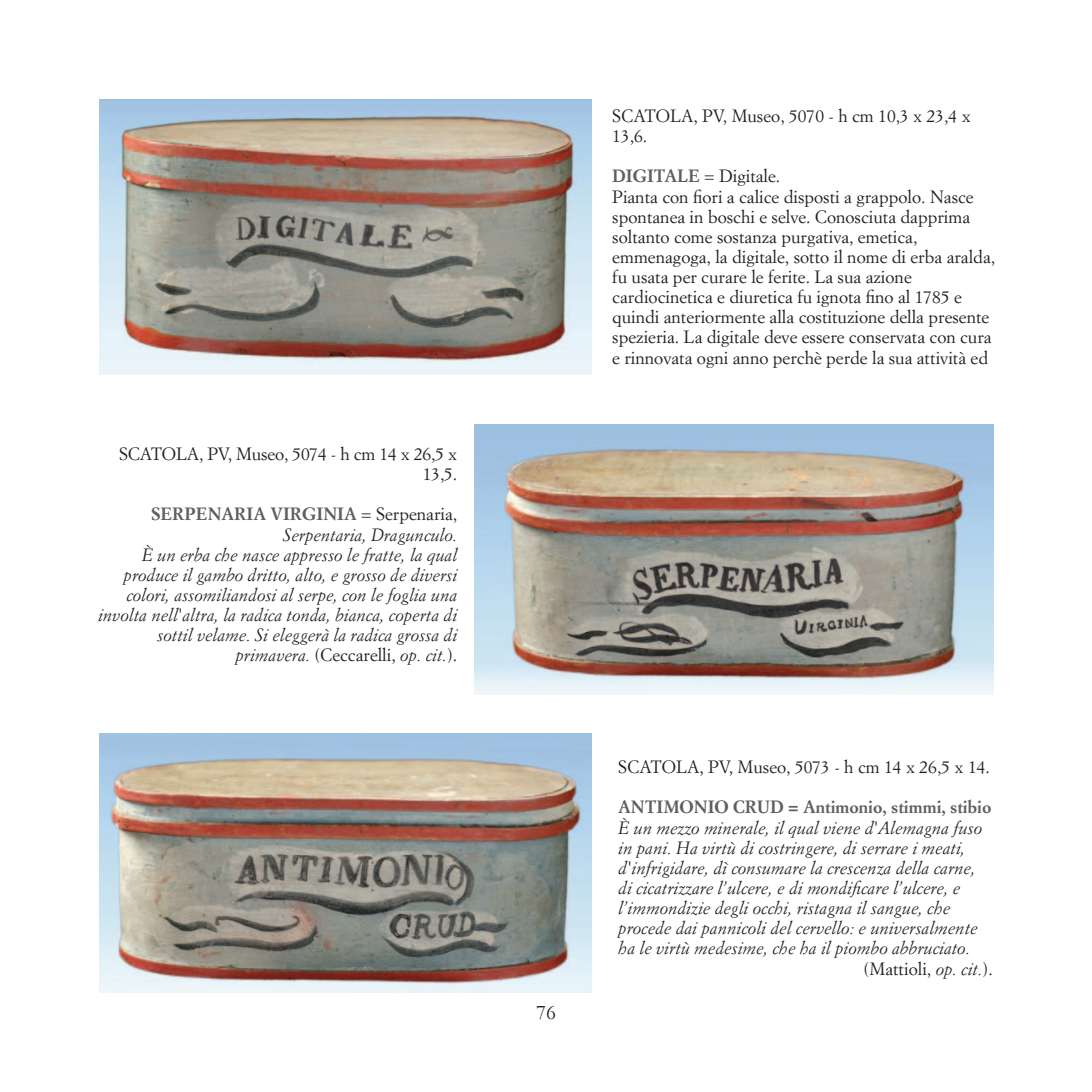
<style>
.page{position:relative;width:1092px;height:1092px;background:#fff}
.page>*{position:absolute;margin:0;border:0;box-sizing:border-box;transform-origin:0 0}
.t1{font:21px "Garamond";color:#231f20}
.t2{font:italic 17.5px/20.1px "Simoncini Garamond Std";color:#231f20;text-align:right}
.t3{font:17.5px/20.1px "Simoncini Garamond Std";color:#231f20}
.t4{font:700 17.5px "Simoncini Garamond Std";color:#5f5f62}
.s1{font-weight:700;font-style:normal;color:#5f5f62}
.s2{font-style:normal}
.s3{font-weight:700;color:#5f5f62}
.s4{font-style:italic}
</style>
<div class="page">
<img style="left:99px;top:99px;width:492px;height:275px">
<img style="left:475px;top:424px;width:517px;height:270px">
<img style="left:99px;top:733px;width:492px;height:259px">
<p class="t3" style="left:119px;top:445px;width:339px;text-align:right">SCATOLA, PV, Museo, 5074 - h cm 14 x 26,5 x<br>13,5.</p>
<p class="t2" style="left:151px;top:505px;width:307px"><span class="s1">SERPENARIA VIRGINIA</span> <span class="s2">= Serpenaria,<br></span>Serpentaria, Dragunculo.</p>
<p class="t2" style="left:98px;top:546px;width:360px">È un erba che nasce appresso le fratte, la qual produce il gambo dritto, alto, e grosso de diversi colori, assomiliandosi al serpe, con le foglia una involta nell'altra, la radica tonda, bianca, coperta di sottil velame. Si eleggerà la radica grossa di primavera. <span class="s2">(Ceccarelli,</span> op. cit.<span class="s2">).</span></p>
<p class="t3" style="left:612px;top:107px;width:360px">SCATOLA, PV, Museo, 5070 - h cm 10,3 x 23,4 x<br>13,6.</p>
<p class="t3" style="left:612px;top:167px;width:169px"><span class="s3">DIGITALE</span> = Digitale.</p>
<p class="t3" style="left:612px;top:188px;width:384px">Pianta con fiori a calice disposti a grappolo. Nasce spontanea in boschi e selve. Conosciuta dapprima soltanto come sostanza purgativa, emetica, emmenagoga, la digitale, sotto il nome di erba aralda, fu usata per curare le ferite. La sua azione cardiocinetica e diuretica fu ignota fino al 1785 e quindi anteriormente alla costituzione della presente spezieria. La digitale deve essere conservata con cura e rinnovata ogni anno perchè perde la sua attività ed</p>
<p class="t1" style="left:536px;top:999px;width:21px">76</p>
<p class="t3" style="left:618px;top:758px;width:373px">SCATOLA, PV, Museo, 5073 - h cm 14 x 26,5 x 14.</p>
<p class="t4" style="left:618px;top:800px;width:375px">ANTIMONIO CRUD = Antimonio, stimmi, stibio</p>
<p class="t2" style="left:618px;top:818px;width:365px;text-align:left">È un mezzo minerale, il qual viene d'Alemagna fuso in pani. Ha virtù di costringere, di serrare i meati, d'infrigidare, dì consumare la crescenza della carne, di cicatrizzare l’ulcere, e di mondificare l’ulcere, e l’immondizie degli occhi, ristagna il sangue, che procede dai pannicoli del cervello: e universalmente ha le virtù medesime, che ha il piombo abbruciato.</p>
<p class="t3" style="left:863px;top:959px;width:130px">(Mattioli, <span class="s4">op. cit.</span>).</p>
</div>
